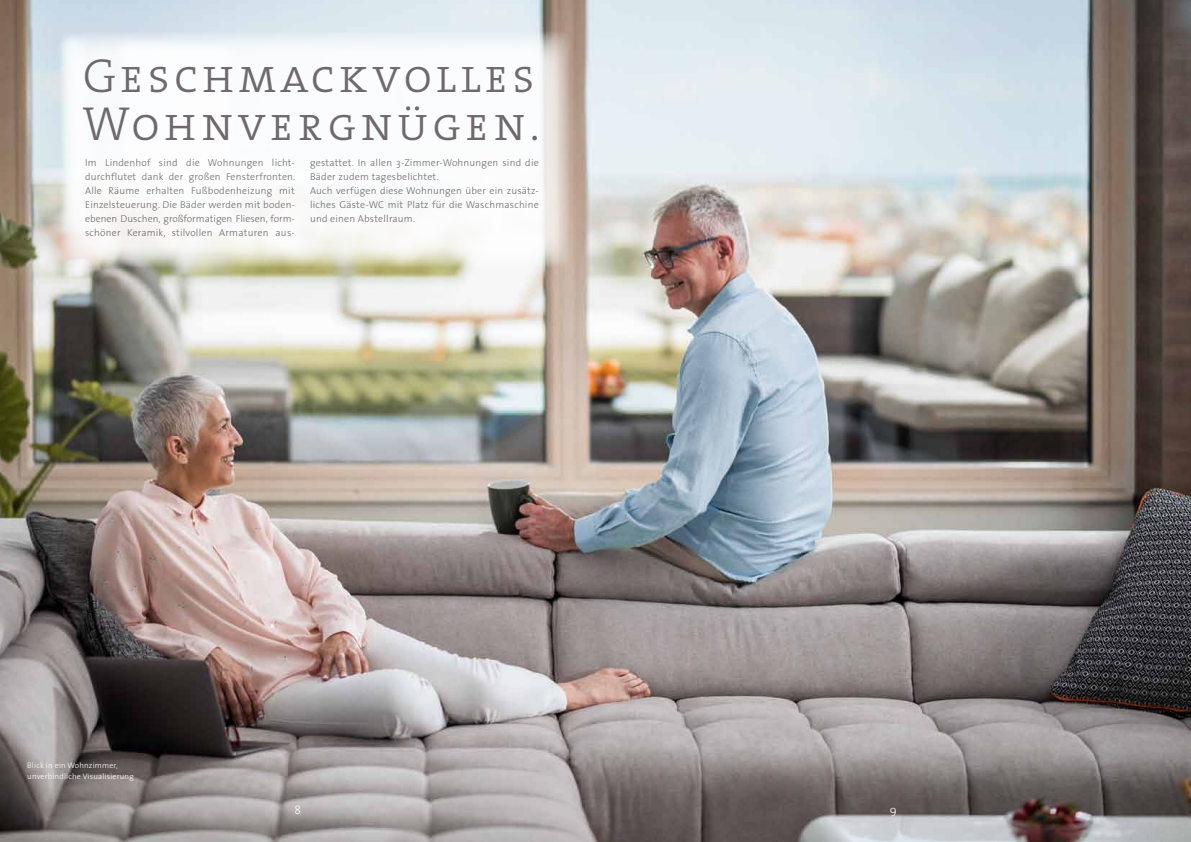
<style>
.page{position:relative;width:1191px;height:842px;background:#fff}
.page>*{position:absolute;margin:0;border:0;box-sizing:border-box;transform-origin:0 0}
.t1{font:48px/48px "The Serif Light Caps";letter-spacing:.075em;color:#6f696e}
.t2{font:300 12px "The Serif";color:#fff}
.t3{font:300 10px/14px "The Sans";letter-spacing:.02em;color:#6f696e;text-align:justify}
.t4{font:300 8px/11px "The Sans";letter-spacing:.02em;color:#fff}
</style>
<div class="page">
<img style="left:0;top:0;width:1191px;height:842px">
<svg style="left:60px;top:31px;width:510px;height:236px"></svg>
<h1 class="t1" style="left:83px;top:50px;width:458px">Geschmackvolles<br>Wohnvergnügen.</h1>
<p class="t3" style="left:310px;top:155px;width:230px;text-align:left">gestattet. In allen 3-Zimmer-Wohnungen sind die Bäder zudem tagesbelichtet.<br>Auch verfügen diese Wohnungen über ein zusätz&shy;liches Gäste-WC mit Platz für die Waschmaschine und einen Abstellraum.</p>
<p class="t3" style="left:85px;top:155px;width:212px">Im Lindenhof sind die Wohnungen licht&shy;durchflutet dank der großen Fensterfronten.<br>Alle Räume erhalten Fußbodenheizung mit Einzelsteuerung. Die Bäder werden mit boden&shy;ebenen Duschen, großformatigen Fliesen, form&shy;schöner Keramik, stilvollen Armaturen aus-</p>
<p class="t4" style="left:27px;top:760px;width:108px">Blick in ein Wohnzimmer, unverbindliche Visualisierung</p>
<p class="t2" style="left:294px;top:800px;width:8px">8</p>
<p class="t2" style="left:889px;top:800px;width:8px">9</p>
</div>
